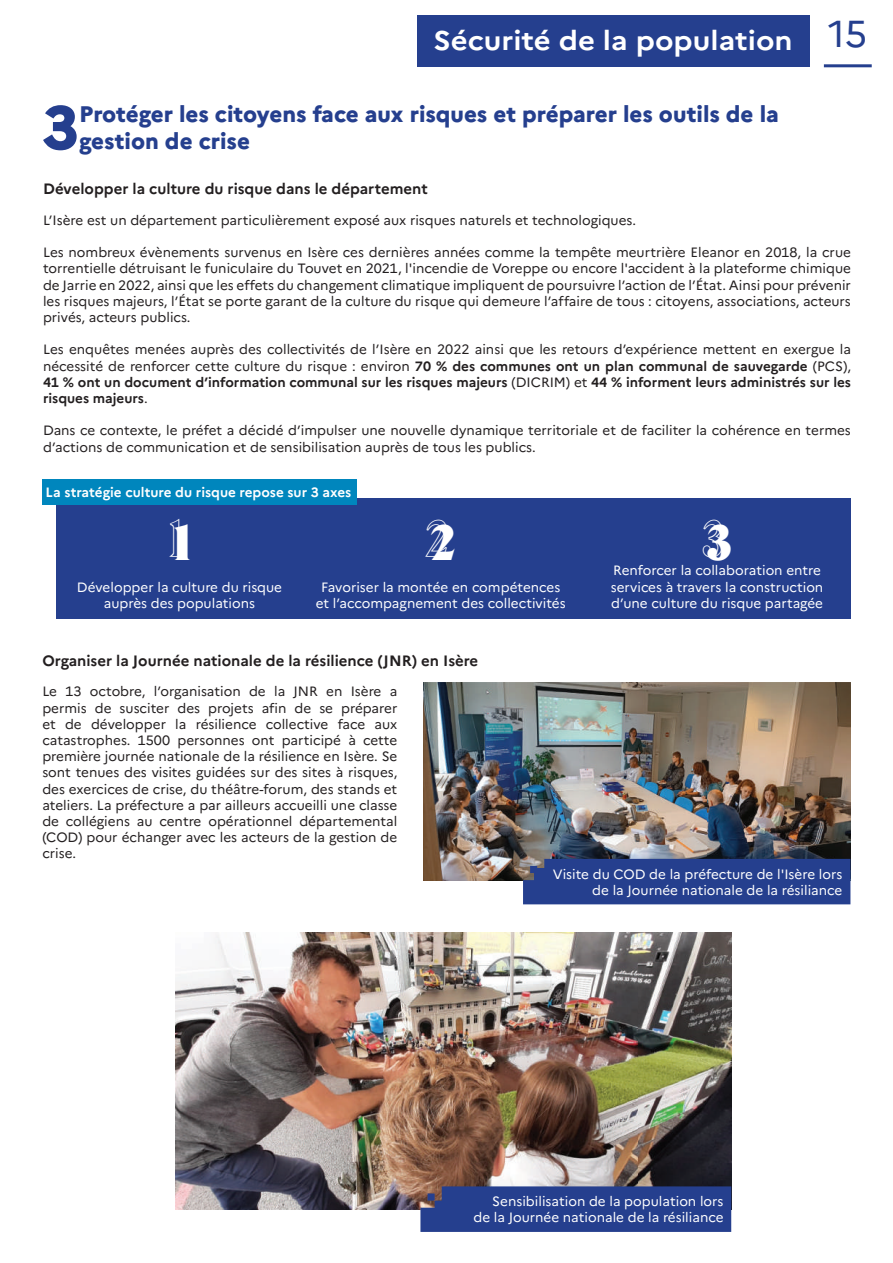
<style>
.page{position:relative;width:893px;height:1263px;background:#fff}
.page>*{position:absolute;margin:0;border:0;box-sizing:border-box;transform-origin:0 0}
.t1{font:800 61.05px "Marianne";color:#253f8e}
.t2{font:900 48.45px "Denver Serial";color:#fff}
.t3{font:700 27px "Marianne";color:#fff;scale:1.09 1}
.t4{font:800 22.5px/27px "Marianne";color:#253f8e}
.t5{font:700 15px "Marianne";color:#231f20}
.t6{font:13.5px/16.2px "Marianne";color:#231f20;text-align:justify}
.t7{font:13.5px/16.2px "Marianne";color:#fff;text-align:center}
.t8{font:700 13.5px "Marianne";color:#fff}
.s1{font-weight:400;font-size:37.5px;color:#253f8e}
.s2{font-weight:700}
</style>
<div class="page">
<div style="left:417px;top:15px;width:392px;height:52px;background:#253f8e"></div>
<hr style="left:824px;top:64px;width:48px;height:3px;background:#253f8e">
<div style="left:56px;top:498px;width:794px;height:120px;background:#253f8e"></div>
<div style="left:42px;top:479px;width:315px;height:25px;background:#0086bd"></div>
<img style="left:423px;top:683px;width:427px;height:197px">
<div style="left:523px;top:859px;width:327px;height:45px;background:#253f8e"></div>
<div style="left:534px;top:868px;width:308px;height:27px;background:#253f8e"></div>
<img style="left:175px;top:932px;width:556px;height:277px">
<svg style="left:420px;top:1186px;width:311px;height:46px;background:#2e438a"></svg>
<div style="left:462px;top:1196px;width:261px;height:31px;background:#253f8e"></div>
<h3 class="t3" style="left:434px;top:24px;width:399px">sécurité de la population <span class="s1">15</span></h3>
<h1 class="t1" style="left:43px;top:90px;width:38px">3</h1>
<h3 class="t4" style="left:79px;top:101px;width:701px">Protéger les citoyens face aux risques et préparer les outils de la gestion de crise</h3>
<p class="t5" style="left:43px;top:180px;width:386px">développer la culture du risque dans le département</p>
<p class="t6" style="left:43px;top:212px;width:594px">L’Isère est un département particulièrement exposé aux risques naturels et technologiques.</p>
<p class="t6" style="left:43px;top:244px;width:809px">Les nombreux évènements survenus en Isère ces dernières années comme la tempête meurtrière Eleanor en 2018, la crue torrentielle détruisant le funiculaire du touvet en 2021, l'incendie de Voreppe ou encore l'accident à la plateforme chimique de Jarrie en 2022, ainsi que les effets du changement climatique impliquent de poursuivre l’action de l’État. Ainsi pour prévenir les risques majeurs, l’État se porte garant de la culture du risque qui demeure l’affaire de tous : citoyens, associations, acteurs privés, acteurs publics.</p>
<p class="t6" style="left:43px;top:341px;width:809px">Les enquêtes menées auprès des collectivités de l’Isère en 2022 ainsi que les retours d’expérience mettent en exergue la nécessité de renforcer cette culture du risque : environ <span class="s2">70 % des communes ont un plan communal de sauvegarde</span> (PCs), <span class="s2">41 % ont un document d’information communal sur les risques majeurs</span> (DICRIM) et <span class="s2">44 % informent leurs administrés sur les risques majeurs</span>.</p>
<p class="t6" style="left:43px;top:422px;width:809px">Dans ce contexte, le préfet a décidé d’impulser une nouvelle dynamique territoriale et de faciliter la cohérence en termes d’actions de communication et de sensibilisation auprès de tous les publics.</p>
<p class="t8" style="left:46px;top:484px;width:307px">La stratégie culture du risque repose sur 3 axes</p>
<h2 class="t2" style="left:169px;top:509px;width:28px">1</h2>
<h2 class="t2" style="left:706px;top:509px;width:28px">3</h2>
<p class="t7" style="left:77px;top:579px;width:207px">Développer la culture du risque auprès des populations</p>
<h2 class="t2" style="left:430px;top:509px;width:28px">2</h2>
<p class="t7" style="left:316px;top:579px;width:251px">Favoriser la montée en compétences et l’accompagnement des collectivités</p>
<p class="t7" style="left:611px;top:562px;width:214px;text-align:left">Renforcer la collaboration entre services à travers la construction d’une culture du risque partagée</p>
<p class="t5" style="left:42px;top:651px;width:437px">organiser la Journée nationale de la résilience (JNR) en isère</p>
<p class="t6" style="left:42px;top:683px;width:357px">Le 13 octobre, l’organisation de la JNR en Isère a permis de susciter des projets afin de se préparer et de développer la résilience collective face aux catastrophes. 1500 personnes ont participé à cette première journée nationale de la résilience en Isère. se sont tenues des visites guidées sur des sites à risques, des exercices de crise, du théâtre-forum, des stands et ateliers. La préfecture a par ailleurs accueilli une classe de collégiens au centre opérationnel départemental (CoD) pour échanger avec les acteurs de la gestion de crise.</p>
<p class="t7" style="left:553px;top:866px;width:291px;text-align:right">Visite du CoD de la préfecture de l'Isère lors de la Journée nationale de la résiliance</p>
<p class="t7" style="left:473px;top:1193px;width:252px;text-align:right">sensibilisation de la population lors de la Journée nationale de la résiliance</p>
</div>
